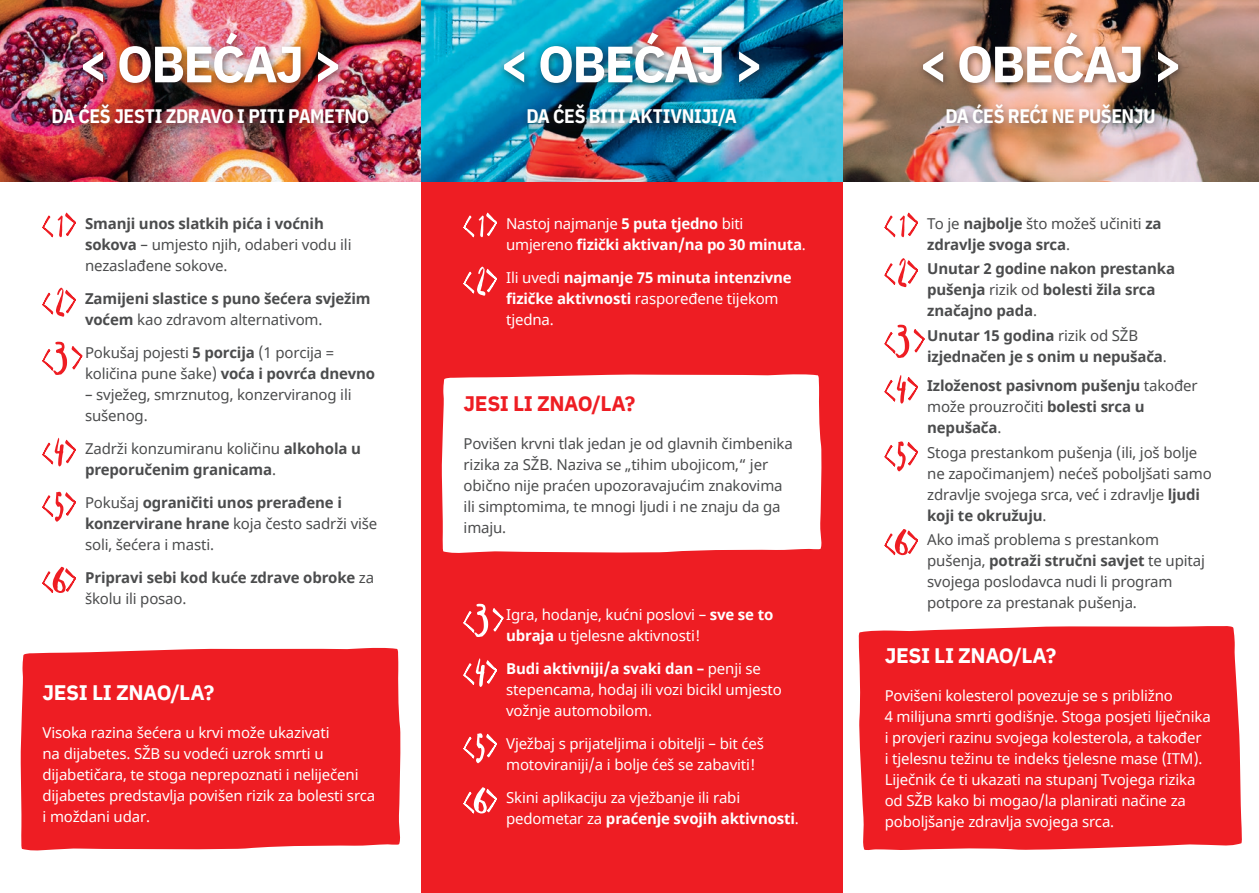
<style>
.page{position:relative;width:1259px;height:893px;background:#fff}
.page>*{position:absolute;margin:0;border:0;box-sizing:border-box;transform-origin:0 0}
.t1{font:700 51px "IBM Plex Sans";letter-spacing:-.04em;color:#fff}
.t2{font:700 21px "IBM Plex Sans";letter-spacing:-.02em;color:#fff}
.t3{font:700 21px "IBM Plex Sans";letter-spacing:-.02em;color:#ee1d23}
.t4{font:700 19.5px "IBM Plex Sans Cond";letter-spacing:-.02em;color:#fff}
.t5{font:15px/21px "Noto Sans";letter-spacing:-.01em;color:#fff}
.t6{font:15px/21px "Noto Sans";letter-spacing:-.01em;color:#4b4c4d}
.t7{font:700 15px/21px "Noto Sans";letter-spacing:-.01em;color:#4b4c4d}
.t8{font:700 15px/21px "Noto Sans";letter-spacing:-.01em;color:#fff}
.s1{font-weight:700}
.s2{font-weight:400}
</style>
<div class="page">
<div style="left:421px;top:181px;width:421px;height:712px;background:#ee1d23"></div>
<div style="left:20px;top:647px;width:381px;height:204px;background:#ee1d23"></div>
<div style="left:858px;top:626px;width:384px;height:224px;background:#ee1d23"></div>
<div style="left:441px;top:374px;width:381px;height:179px;background:#fff"></div>
<img style="left:0;top:0;width:1259px;height:181px">
<div style="left:47px;top:27px;width:331px;height:107px;background:#231f20;opacity:.6"></div>
<div style="left:498px;top:27px;width:270px;height:109px;background:#231f20;opacity:.6"></div>
<div style="left:917px;top:27px;width:271px;height:107px;background:#231f20;opacity:.6"></div>
<svg style="left:42px;top:212px;width:34px;height:25px"></svg>
<svg style="left:42px;top:288px;width:34px;height:29px"></svg>
<svg style="left:42px;top:342px;width:40px;height:33px"></svg>
<svg style="left:42px;top:438px;width:34px;height:28px"></svg>
<svg style="left:42px;top:492px;width:34px;height:30px"></svg>
<svg style="left:42px;top:567px;width:34px;height:26px"></svg>
<svg style="left:884px;top:212px;width:34px;height:25px"></svg>
<svg style="left:884px;top:258px;width:34px;height:29px"></svg>
<svg style="left:884px;top:325px;width:40px;height:33px"></svg>
<svg style="left:884px;top:375px;width:34px;height:29px"></svg>
<svg style="left:884px;top:441px;width:34px;height:30px"></svg>
<svg style="left:884px;top:529px;width:34px;height:26px"></svg>
<svg style="left:463px;top:212px;width:34px;height:25px"></svg>
<svg style="left:463px;top:267px;width:34px;height:29px"></svg>
<svg style="left:463px;top:604px;width:40px;height:33px"></svg>
<svg style="left:463px;top:658px;width:34px;height:29px"></svg>
<svg style="left:463px;top:733px;width:34px;height:30px"></svg>
<svg style="left:463px;top:787px;width:34px;height:27px"></svg>
<h1 class="t1" style="left:78px;top:24px;width:267px">&lt; OBEĆAJ &gt;</h1>
<h3 class="t4" style="left:52px;top:101px;width:319px">DA ĆEŠ JESTI ZDRAVO I PITI PAMETNO</h3>
<p class="t6" style="left:85px;top:213px;width:268px"><span class="s1">Smanji unos slatkih pića i voćnih sokova</span> – umjesto njih, odaberi vodu ili nezaslađene sokove.</p>
<p class="t7" style="left:85px;top:288px;width:287px">Zamijeni slastice s puno šećera svježim voćem <span class="s2">kao zdravom alternativom.</span></p>
<p class="t6" style="left:85px;top:342px;width:291px">Pokušaj pojesti <span class="s1">5 porcija</span> (1 porcija = količina pune šake) <span class="s1">voća i povrća dnevno</span></p>
<p class="t6" style="left:85px;top:384px;width:268px">– svježeg, smrznutog, konzerviranog ili sušenog.</p>
<p class="t7" style="left:85px;top:438px;width:277px"><span class="s2">Zadrži konzumiranu količinu</span> alkohola u preporučenim granicama<span class="s2">.</span></p>
<p class="t6" style="left:85px;top:492px;width:294px">Pokušaj <span class="s1">ograničiti unos prerađene i konzervirane hrane</span> koja često sadrži više soli, šećera i masti.</p>
<p class="t7" style="left:85px;top:567px;width:291px">Pripravi sebi kod kuće zdrave obroke <span class="s2">za školu ili posao.</span></p>
<h2 class="t2" style="left:43px;top:676px;width:173px">JESI LI ZNAO/LA?</h2>
<p class="t5" style="left:43px;top:722px;width:334px">Visoka razina šećera u krvi može ukazivati<br>na dijabetes. SŽB su vodeći uzrok smrti u dijabetičara, te stoga neprepoznati i neliječeni dijabetes predstavlja povišen rizik za bolesti srca i moždani udar.</p>
<h1 class="t1" style="left:499px;top:24px;width:267px">&lt; OBEĆAJ &gt;</h1>
<h3 class="t4" style="left:526px;top:101px;width:212px">DA ĆEŠ BITI AKTIVNIJI/A</h3>
<p class="t8" style="left:506px;top:213px;width:301px"><span class="s2">Nastoj najmanje</span> 5 puta tjedno <span class="s2">biti umjereno</span> fizički aktivan/na po 30 minuta<span class="s2">.</span></p>
<p class="t8" style="left:506px;top:267px;width:287px"><span class="s2">Ili uvedi</span> najmanje 75 minuta intenzivne fizičke aktivnosti <span class="s2">raspoređene tijekom tjedna.</span></p>
<h2 class="t3" style="left:463px;top:387px;width:173px">JESI LI ZNAO/LA?</h2>
<p class="t6" style="left:463px;top:433px;width:331px">Povišen krvni tlak jedan je od glavnih čimbenika rizika za SŽB. Naziva se „tihim ubojicom,“ jer obično nije praćen upozoravajućim znakovima ili simptomima, te mnogi ljudi i ne znaju da ga imaju.</p>
<p class="t5" style="left:506px;top:604px;width:269px">Igra, hodanje, kućni poslovi – <span class="s1">sve se to ubraja</span> u tjelesne aktivnosti!</p>
<p class="t5" style="left:506px;top:659px;width:277px"><span class="s1">Budi aktivniji/a svaki dan –</span> penji se stepencama, hodaj ili vozi bicikl umjesto vožnje automobilom.</p>
<p class="t5" style="left:506px;top:734px;width:259px">Vježbaj s prijateljima i obitelji – bit ćeš motoviraniji/a i bolje ćeš se zabaviti!</p>
<p class="t5" style="left:506px;top:788px;width:294px">Skini aplikaciju za vježbanje ili rabi pedometar za <span class="s1">praćenje svojih aktivnosti</span>.</p>
<h1 class="t1" style="left:917px;top:24px;width:267px">&lt; OBEĆAJ &gt;</h1>
<h3 class="t4" style="left:945px;top:101px;width:212px">DA ĆEŠ REĆI NE PUŠENJU</h3>
<p class="t7" style="left:927px;top:213px;width:236px"><span class="s2">To je</span> najbolje <span class="s2">što možeš učiniti</span> za zdravlje svoga srca<span class="s2">.</span></p>
<p class="t7" style="left:927px;top:259px;width:249px">Unutar 2 godine nakon prestanka pušenja <span class="s2">rizik od</span> bolesti žila srca značajno pada<span class="s2">.</span></p>
<p class="t7" style="left:927px;top:325px;width:241px">Unutar 15 godina <span class="s2">rizik od SŽB </span>izjednačen je s onim u nepušača<span class="s2">.</span></p>
<p class="t7" style="left:927px;top:375px;width:272px">Izloženost pasivnom pušenju <span class="s2">također može prouzročiti</span> bolesti srca u nepušača<span class="s2">.</span></p>
<p class="t6" style="left:927px;top:442px;width:286px">Stoga prestankom pušenja (ili, još bolje ne započimanjem) nećeš poboljšati samo zdravlje svojega srca, već i zdravlje <span class="s1">ljudi koji te okružuju</span>.</p>
<p class="t6" style="left:927px;top:530px;width:279px">Ako imaš problema s prestankom pušenja, <span class="s1">potraži stručni savjet</span> te upitaj svojega poslodavca nudi li program potpore za prestanak pušenja.</p>
<h2 class="t2" style="left:884px;top:639px;width:173px">JESI LI ZNAO/LA?</h2>
<p class="t5" style="left:884px;top:686px;width:327px">Povišeni kolesterol povezuje se s približno<br>4 milijuna smrti godišnje. Stoga posjeti liječnika i provjeri razinu svojega kolesterola, a također<br>i tjelesnu težinu te indeks tjelesne mase (ITM).<br>Liječnik će ti ukazati na stupanj Tvojega rizika od SŽB kako bi mogao/la planirati načine za poboljšanje zdravlja svojega srca.</p>
</div>
